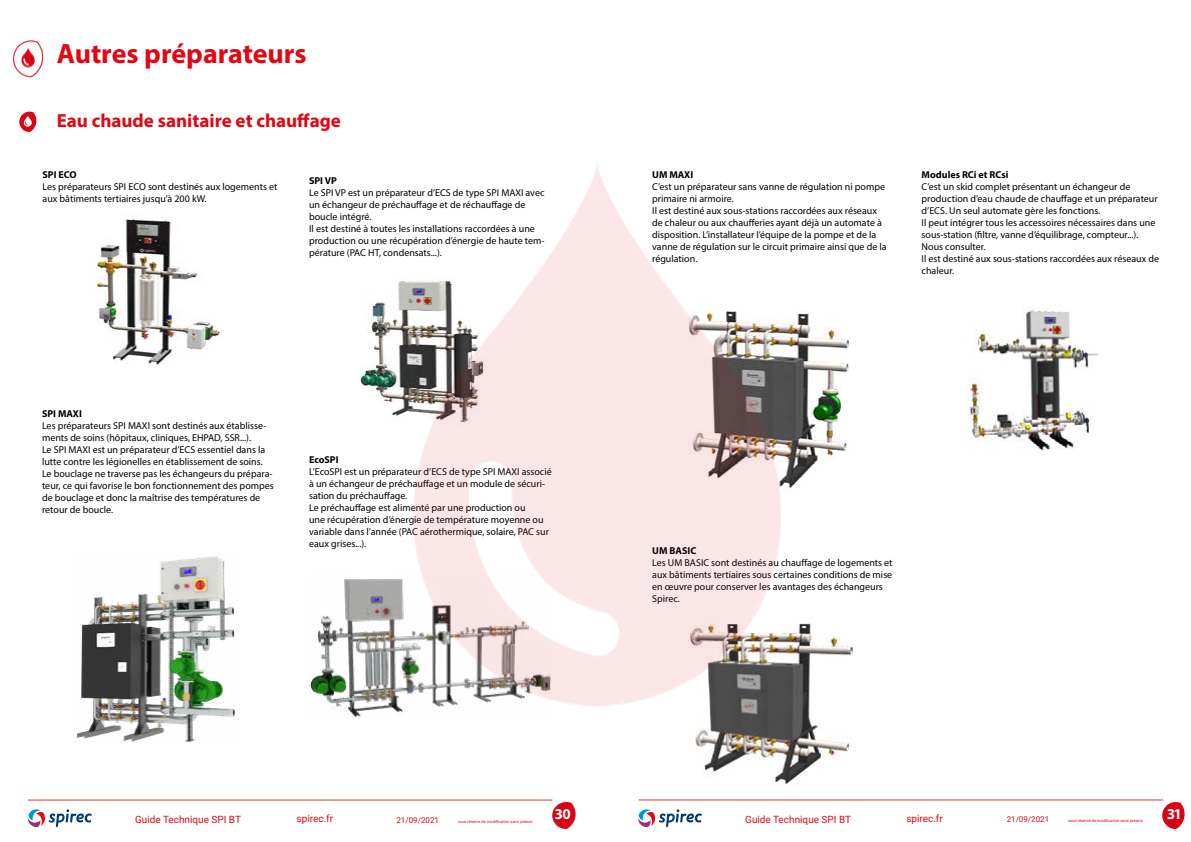
<style>
.page{position:relative;width:1191px;height:842px;background:#fff}
.page>*{position:absolute;margin:0;border:0;box-sizing:border-box;transform-origin:0 0}
.t1{font:700 28px "Myriad Pro";color:#e30613}
.t2{font:700 19px "Myriad Pro";color:#e30613}
.t3{font:700 15px "Myriad Pro";color:#fff}
.t4{font:10px/12px "Myriad Pro";color:#000}
.t5{font:10px "Roboto";color:#e30613}
.t6{font:700 10px "Myriad Pro";color:#000}
.t7{font:8px "Roboto";color:#e30613}
.t8{font:4px "Roboto";color:#e30613}
</style>
<div class="page">
<svg style="left:638px;top:809px;width:64px;height:18px"></svg>
<hr style="left:639px;top:799px;width:524px;height:1px;background:#d83832">
<img style="left:553px;top:802px;width:22px;height:26px">
<img style="left:1162px;top:802px;width:22px;height:26px">
<hr style="left:28px;top:799px;width:524px;height:1px;background:#d83832">
<svg style="left:28px;top:809px;width:64px;height:18px"></svg>
<img style="left:96px;top:219px;width:125px;height:146px">
<img style="left:17px;top:111px;width:20px;height:22px">
<img style="left:12px;top:38px;width:32px;height:40px">
<img style="left:704px;top:768px;width:104px;height:16px">
<img style="left:74px;top:553px;width:164px;height:189px">
<img style="left:309px;top:618px;width:13px;height:77px">
<img style="left:322px;top:166px;width:534px;height:602px">
<img style="left:967px;top:306px;width:132px;height:145px">
<h1 class="t1" style="left:57px;top:36px;width:251px">Autres préparateurs</h1>
<h2 class="t2" style="left:57px;top:108px;width:286px">Eau chaude sanitaire et chauffage</h2>
<p class="t6" style="left:43px;top:168px;width:36px">SPI ECO</p>
<p class="t4" style="left:43px;top:180px;width:236px">Les préparateurs SPI ECO sont destinés aux logements et aux bâtiments tertiaires jusqu’à 200 kW.</p>
<p class="t6" style="left:309px;top:174px;width:29px">SPI VP</p>
<p class="t4" style="left:309px;top:186px;width:237px">Le SPI VP est un préparateur d’ECS de type SPI MAXI avec un échangeur de préchauffage et de réchauffage de boucle intégré.<br>Il est destiné à toutes les installations raccordées à une production ou une récupération d’énergie de haute tem&shy;pérature (PAC HT, condensats...).</p>
<p class="t6" style="left:42px;top:407px;width:41px">SPI MAXI</p>
<p class="t4" style="left:42px;top:419px;width:233px">Les préparateurs SPI MAXI sont destinés aux établisse&shy;ments de soins (hôpitaux, cliniques, EHPAD, SSR...).<br>Le SPI MAXI est un préparateur d’ECS essentiel dans la lutte contre les légionelles en établissement de soins.<br>Le bouclage ne traverse pas les échangeurs du prépara&shy;teur, ce qui favorise le bon fonctionnement des pompes de bouclage et donc la maîtrise des températures de retour de boucle.</p>
<p class="t6" style="left:309px;top:453px;width:31px">EcoSPI</p>
<p class="t4" style="left:309px;top:465px;width:244px">L’EcoSPI est un préparateur d’ECS de type SPI MAXI associé à un échangeur de préchauffage et un module de sécuri&shy;sation du préchauffage.<br>Le préchauffage est alimenté par une production ou<br>une récupération d’énergie de température moyenne ou variable dans l’année (PAC aérothermique, solaire, PAC sur eaux grises...).</p>
<p class="t6" style="left:652px;top:168px;width:43px">UM MAXI</p>
<p class="t4" style="left:652px;top:180px;width:236px">C’est un préparateur sans vanne de régulation ni pompe primaire ni armoire.<br>Il est destiné aux sous-stations raccordées aux réseaux de chaleur ou aux chaufferies ayant déjà un automate à disposition. L’installateur l’équipe de la pompe et de la vanne de régulation sur le circuit primaire ainsi que de la régulation.</p>
<p class="t6" style="left:921px;top:168px;width:88px">Modules RCi et RCsi</p>
<p class="t4" style="left:921px;top:180px;width:239px">C’est un skid complet présentant un échangeur de production d’eau chaude de chauffage et un préparateur d’ECS. Un seul automate gère les fonctions.<br>Il peut intégrer tous les accessoires nécessaires dans une sous-station (filtre, vanne d’équilibrage, compteur...).<br>Nous consulter.<br>Il est destiné aux sous-stations raccordées aux réseaux de chaleur.</p>
<p class="t6" style="left:652px;top:544px;width:46px">UM BASIC</p>
<p class="t4" style="left:652px;top:557px;width:242px">Les UM BASIC sont destinés au chauffage de logements et aux bâtiments tertiaires sous certaines conditions de mise en œuvre pour conserver les avantages des échangeurs Spirec.</p>
<h3 class="t3" style="left:555px;top:804px;width:17px">30</h3>
<p class="t5" style="left:906px;top:811px;width:38px">spirec.fr</p>
<p class="t5" style="left:135px;top:812px;width:107px">Guide Technique SPI BT</p>
<p class="t5" style="left:297px;top:812px;width:38px">spirec.fr</p>
<p class="t7" style="left:396px;top:814px;width:44px">21/09/2021</p>
<p class="t8" style="left:458px;top:818px;width:76px">sous réserve de modification sans préavis</p>
<p class="t5" style="left:745px;top:812px;width:107px">Guide Technique SPI BT</p>
<p class="t7" style="left:1006px;top:814px;width:44px">21/09/2021</p>
<p class="t8" style="left:1068px;top:818px;width:76px">sous réserve de modification sans préavis</p>
<h3 class="t3" style="left:1167px;top:804px;width:15px">31</h3>
</div>
